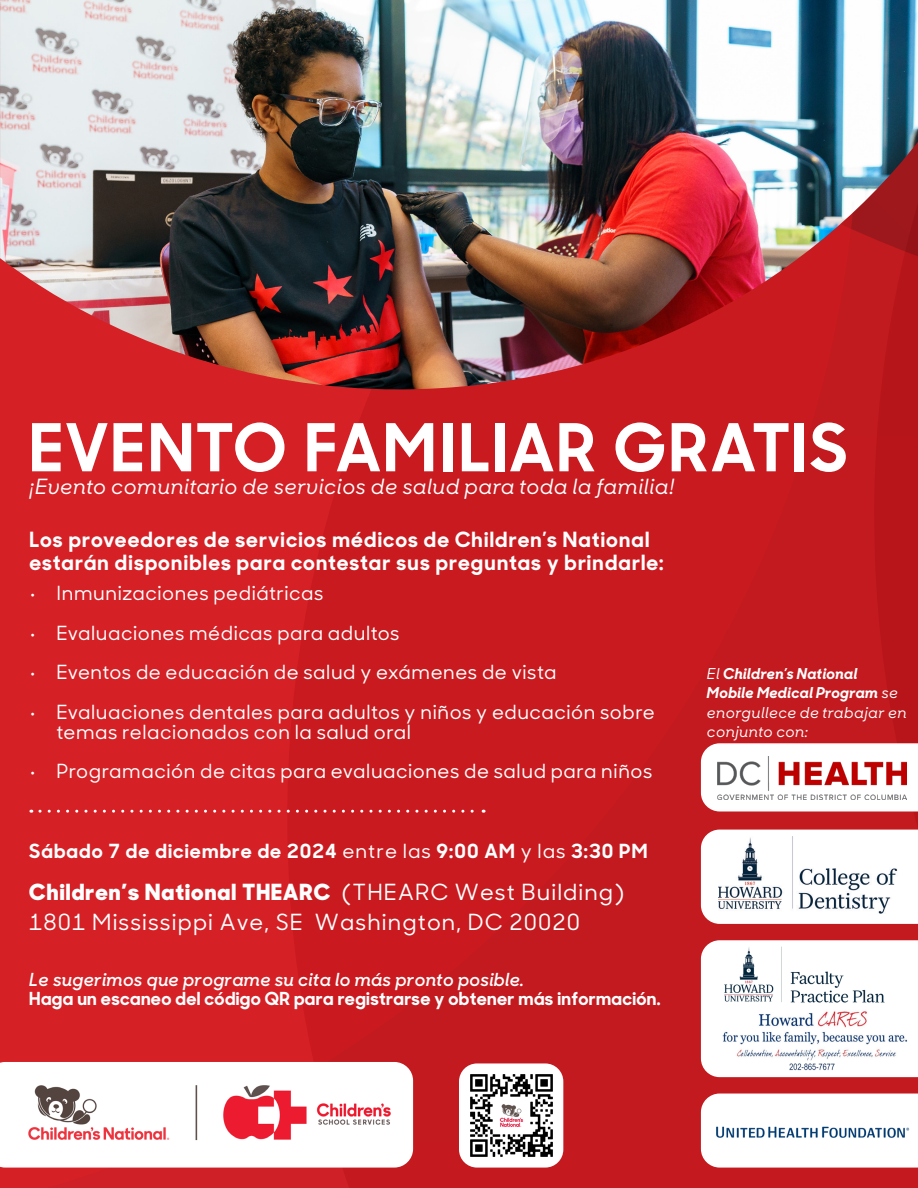
<style>
.page{position:relative;width:918px;height:1188px;background:#fff}
.page>*{position:absolute;margin:0;border:0;box-sizing:border-box;transform-origin:0 0}
.t1{font:700 66px "Sharp Sans Display No 1";letter-spacing:.035em;color:#fff}
.t2{font:500 22.35px/29.8px "Sharp Sans Display No 1";letter-spacing:.05em;color:#fff}
.t3{font:700 21px/22.5px "Sharp Sans Display No 1";letter-spacing:.055em;color:#fff}
.t4{font:italic 500 21px "Sharp Sans Display No 1";letter-spacing:.02em;color:#fff}
.t5{font:500 19.5px/19.5px "Sharp Sans Display No 1";letter-spacing:.03em;color:#fff}
.t6{font:700 19.5px "Sharp Sans Display No 1";letter-spacing:.055em;color:#fff}
.t7{font:700 18px/19.5px "Sharp Sans Display No 1";letter-spacing:.02em;color:#fff}
.t8{font:italic 500 15px/19.5px "Sharp Sans Display No 1";letter-spacing:.03em;color:#fff}
.s1{font-weight:500}
.s2{font-weight:800}
.s3{font-weight:600;font-style:italic}
.s4{font-family:"Sharp Sans Display No 1 Boldltalic";font-weight:400;font-style:normal}
</style>
<div class="page">
<div style="left:0;top:389px;width:282px;height:799px;background:#d52026"></div>
<div style="left:282px;top:389px;width:587px;height:799px;background:#c81a1f"></div>
<svg style="left:869px;top:389px;width:49px;height:799px;fill:#b71519"></svg>
<svg style="left:40px;top:810px;width:444px;height:3px"></svg>
<img style="left:0;top:0;width:918px;height:389px">
<svg style="left:0;top:1062px;width:413px;height:106px"></svg>
<div style="left:459px;top:1063px;width:104px;height:105px;background:#fff;border-radius:18px"></div>
<img style="left:470px;top:1074px;width:83px;height:83px">
<svg style="left:701px;top:1094px;width:217px;height:74px"></svg>
<svg style="left:701px;top:743px;width:217px;height:68px"></svg>
<svg style="left:701px;top:830px;width:217px;height:94px"></svg>
<svg style="left:701px;top:940px;width:217px;height:137px"></svg>
<p class="t1" style="left:29px;top:393px;width:819px">EVENTO FAMILIAR GRATIS</p>
<p class="t4" style="left:29px;top:471px;width:646px">¡Evento comunitario de servicios de salud para toda la familia!</p>
<p class="t3" style="left:29px;top:526px;width:636px">Los proveedores de servicios médicos de Children’s National estarán disponibles para contestar sus preguntas y brindarle:</p>
<p class="t5" style="left:29px;top:582px;width:296px">• Inmunizaciones pediátricas</p>
<p class="t5" style="left:29px;top:622px;width:372px">• Evaluaciones médicas para adultos</p>
<p class="t5" style="left:29px;top:662px;width:529px">• Eventos de educación de salud y exámenes de vista</p>
<p class="t5" style="left:56px;top:702px;width:600px;text-indent:-27px">• Evaluaciones dentales para adultos y niños y educación sobre temas relacionados con la salud oral</p>
<p class="t5" style="left:29px;top:761px;width:624px">• Programación de citas para evaluaciones de salud para niños</p>
<p class="t6" style="left:29px;top:834px;width:620px">Sábado 7 de diciembre de 2024 <span class="s1">entre las</span> 9:00 AM <span class="s1">y las</span> 3:30 PM</p>
<p class="t2" style="left:29px;top:876px;width:596px"><span class="s2">Children’s National THEARC</span> (THEARC West Building)<br>1801 Mississippi Ave, SE Washington, DC 20020</p>
<p class="t7" style="left:29px;top:968px;width:633px"><span class="s3">Le sugerimos que programe su cita lo más pronto posible.<br></span>Haga un escaneo del código QR para registrarse y obtener más información.</p>
<p class="t8" style="left:707px;top:664px;width:201px">El <span class="s4">Children’s National<br>Mobile Medical Program</span> se enorgullece de trabajar en conjunto con:</p>
</div>
